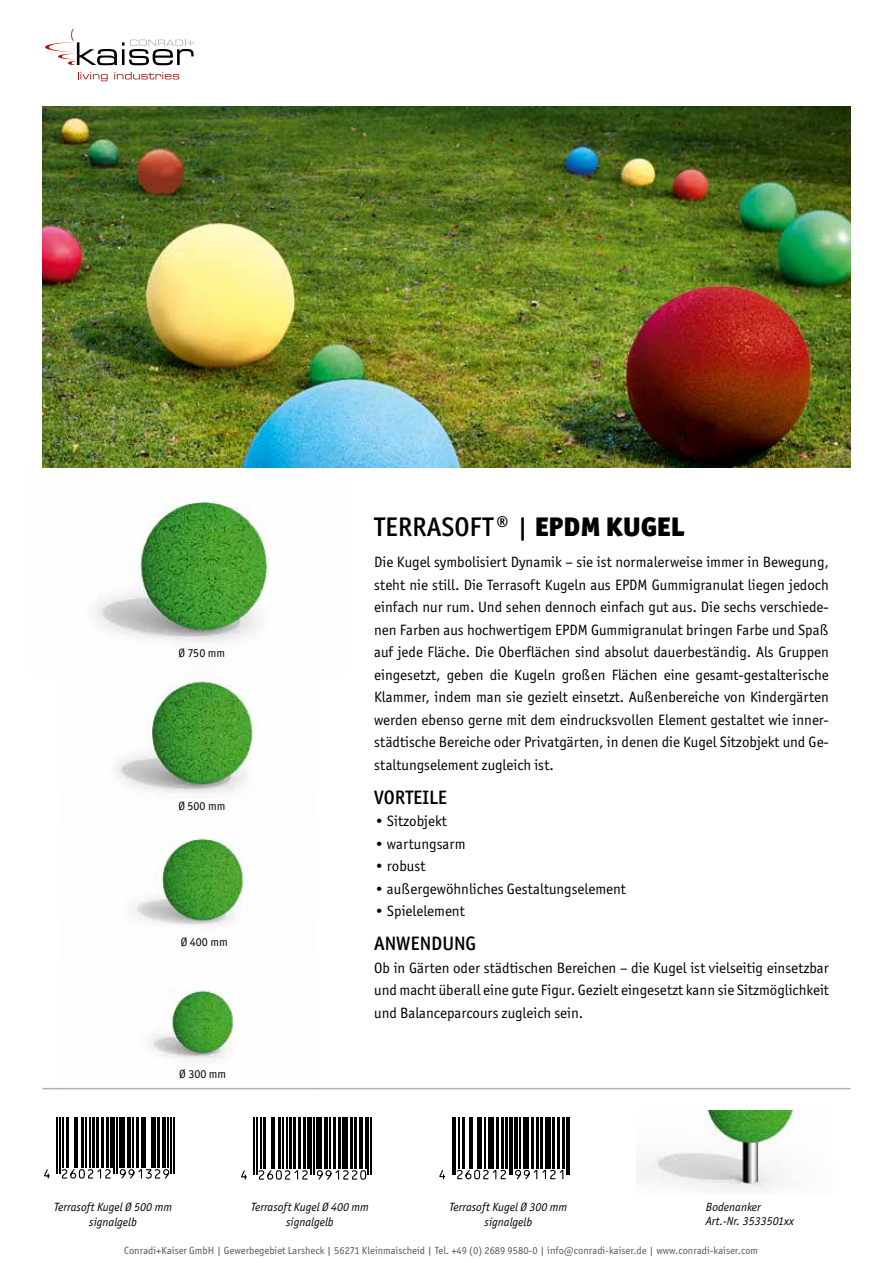
<style>
.page{position:relative;width:893px;height:1263px;background:#fff}
.page>*{position:absolute;margin:0;border:0;box-sizing:border-box;transform-origin:0 0}
.t1{font:500 27px "Officina Sans ITC";color:#000}
.t2{font:500 19.5px "Officina Sans ITC";color:#000}
.t3{font:15px/22.5px "Officina Sans ITC";color:#000;text-align:justify}
.t4{font:italic 12px/15px "Officina Sans ITC";color:#000;text-align:center}
.t5{font:12px "Officina Sans ITC";color:#000}
.t6{font:10.5px "Officina Sans ITC";color:#575756}
.s1{font-weight:900}
</style>
<div class="page">
<hr style="left:892px;top:106px;width:1px;height:362px;background:#e3e3e3">
<hr style="left:43px;top:1088px;width:807px;height:1px;background:#b3b2b2">
<svg style="left:253px;top:1117px;width:115px;height:58px"></svg>
<hr style="left:254px;top:1117px;width:1px;height:58px;background:#000">
<hr style="left:256px;top:1117px;width:1px;height:58px;background:#000">
<hr style="left:260px;top:1117px;width:1px;height:52px;background:#000">
<hr style="left:264px;top:1117px;width:2px;height:52px;background:#000">
<hr style="left:271px;top:1117px;width:1px;height:52px;background:#000">
<hr style="left:274px;top:1117px;width:1px;height:52px;background:#000">
<hr style="left:278px;top:1117px;width:3px;height:52px;background:#000">
<hr style="left:282px;top:1117px;width:1px;height:52px;background:#000">
<hr style="left:286px;top:1117px;width:1px;height:52px;background:#000">
<hr style="left:290px;top:1117px;width:2px;height:52px;background:#000">
<hr style="left:293px;top:1117px;width:3px;height:52px;background:#000">
<hr style="left:298px;top:1117px;width:3px;height:52px;background:#000">
<hr style="left:303px;top:1117px;width:3px;height:52px;background:#000">
<hr style="left:307px;top:1117px;width:2px;height:52px;background:#000">
<hr style="left:311px;top:1117px;width:1px;height:58px;background:#000">
<hr style="left:313px;top:1117px;width:1px;height:58px;background:#000">
<hr style="left:316px;top:1117px;width:3px;height:52px;background:#000">
<hr style="left:321px;top:1117px;width:1px;height:52px;background:#000">
<hr style="left:324px;top:1117px;width:4px;height:52px;background:#000">
<hr style="left:329px;top:1117px;width:2px;height:52px;background:#000">
<hr style="left:333px;top:1117px;width:3px;height:52px;background:#000">
<hr style="left:338px;top:1117px;width:3px;height:52px;background:#000">
<hr style="left:342px;top:1117px;width:2px;height:52px;background:#000">
<hr style="left:345px;top:1117px;width:3px;height:52px;background:#000">
<hr style="left:350px;top:1117px;width:3px;height:52px;background:#000">
<hr style="left:354px;top:1117px;width:3px;height:52px;background:#000">
<hr style="left:359px;top:1117px;width:4px;height:52px;background:#000">
<hr style="left:365px;top:1117px;width:2px;height:52px;background:#000">
<hr style="left:368px;top:1117px;width:1px;height:58px;background:#000">
<hr style="left:370px;top:1117px;width:2px;height:58px;background:#000">
<svg style="left:241px;top:1169px;width:126px;height:11px"></svg>
<svg style="left:453px;top:1117px;width:116px;height:58px"></svg>
<hr style="left:452px;top:1117px;width:1px;height:58px;background:#000">
<hr style="left:454px;top:1117px;width:2px;height:58px;background:#000">
<hr style="left:458px;top:1117px;width:1px;height:51px;background:#000">
<hr style="left:462px;top:1117px;width:2px;height:51px;background:#000">
<hr style="left:469px;top:1117px;width:2px;height:51px;background:#000">
<hr style="left:472px;top:1117px;width:1px;height:51px;background:#000">
<hr style="left:477px;top:1117px;width:2px;height:51px;background:#000">
<hr style="left:480px;top:1117px;width:2px;height:51px;background:#000">
<hr style="left:484px;top:1117px;width:1px;height:51px;background:#000">
<hr style="left:488px;top:1117px;width:2px;height:51px;background:#000">
<hr style="left:492px;top:1117px;width:2px;height:51px;background:#000">
<hr style="left:497px;top:1117px;width:2px;height:51px;background:#000">
<hr style="left:502px;top:1117px;width:2px;height:51px;background:#000">
<hr style="left:505px;top:1117px;width:3px;height:51px;background:#000">
<hr style="left:509px;top:1117px;width:1px;height:58px;background:#000">
<hr style="left:511px;top:1117px;width:2px;height:58px;background:#000">
<hr style="left:514px;top:1117px;width:4px;height:51px;background:#000">
<hr style="left:519px;top:1117px;width:1px;height:51px;background:#000">
<hr style="left:523px;top:1117px;width:3px;height:51px;background:#000">
<hr style="left:528px;top:1117px;width:1px;height:51px;background:#000">
<hr style="left:531px;top:1117px;width:3px;height:51px;background:#000">
<hr style="left:536px;top:1117px;width:3px;height:51px;background:#000">
<hr style="left:540px;top:1117px;width:2px;height:51px;background:#000">
<hr style="left:545px;top:1117px;width:2px;height:51px;background:#000">
<hr style="left:549px;top:1117px;width:2px;height:51px;background:#000">
<hr style="left:552px;top:1117px;width:3px;height:51px;background:#000">
<hr style="left:557px;top:1117px;width:3px;height:51px;background:#000">
<hr style="left:562px;top:1117px;width:3px;height:51px;background:#000">
<hr style="left:566px;top:1117px;width:1px;height:58px;background:#000">
<hr style="left:569px;top:1117px;width:1px;height:58px;background:#000">
<svg style="left:439px;top:1169px;width:125px;height:11px"></svg>
<svg style="left:56px;top:1117px;width:115px;height:57px"></svg>
<hr style="left:57px;top:1117px;width:1px;height:57px;background:#000">
<hr style="left:59px;top:1117px;width:1px;height:57px;background:#000">
<hr style="left:63px;top:1117px;width:1px;height:51px;background:#000">
<hr style="left:67px;top:1117px;width:2px;height:51px;background:#000">
<hr style="left:74px;top:1117px;width:1px;height:51px;background:#000">
<hr style="left:77px;top:1117px;width:1px;height:51px;background:#000">
<hr style="left:81px;top:1117px;width:3px;height:51px;background:#000">
<hr style="left:85px;top:1117px;width:1px;height:51px;background:#000">
<hr style="left:89px;top:1117px;width:1px;height:51px;background:#000">
<hr style="left:93px;top:1117px;width:2px;height:51px;background:#000">
<hr style="left:96px;top:1117px;width:3px;height:51px;background:#000">
<hr style="left:101px;top:1117px;width:3px;height:51px;background:#000">
<hr style="left:106px;top:1117px;width:3px;height:51px;background:#000">
<hr style="left:110px;top:1117px;width:2px;height:51px;background:#000">
<hr style="left:114px;top:1117px;width:1px;height:57px;background:#000">
<hr style="left:116px;top:1117px;width:1px;height:57px;background:#000">
<hr style="left:119px;top:1117px;width:3px;height:51px;background:#000">
<hr style="left:124px;top:1117px;width:1px;height:51px;background:#000">
<hr style="left:127px;top:1117px;width:4px;height:51px;background:#000">
<hr style="left:132px;top:1117px;width:2px;height:51px;background:#000">
<hr style="left:136px;top:1117px;width:3px;height:51px;background:#000">
<hr style="left:141px;top:1117px;width:2px;height:51px;background:#000">
<hr style="left:145px;top:1117px;width:1px;height:51px;background:#000">
<hr style="left:151px;top:1117px;width:1px;height:51px;background:#000">
<hr style="left:153px;top:1117px;width:3px;height:51px;background:#000">
<hr style="left:157px;top:1117px;width:3px;height:51px;background:#000">
<hr style="left:162px;top:1117px;width:4px;height:51px;background:#000">
<hr style="left:167px;top:1117px;width:1px;height:51px;background:#000">
<hr style="left:171px;top:1117px;width:1px;height:57px;background:#000">
<hr style="left:173px;top:1117px;width:2px;height:57px;background:#000">
<svg style="left:44px;top:1168px;width:126px;height:11px"></svg>
<img style="left:43px;top:106px;width:807px;height:362px">
<img style="left:115px;top:677px;width:140px;height:110px">
<img style="left:131px;top:787px;width:118px;height:132px">
<img style="left:61px;top:919px;width:254px;height:171px">
<img style="left:636px;top:1111px;width:159px;height:77px">
<img style="left:892px;top:128px;width:1px;height:319px">
<img style="left:42px;top:462px;width:303px;height:215px">
<svg style="left:45px;top:29px;width:149px;height:36px"></svg>
<svg style="left:78px;top:72px;width:30px;height:9px"></svg>
<svg style="left:114px;top:72px;width:65px;height:7px"></svg>
<p class="t5" style="left:179px;top:646px;width:48px">Ø 750 mm</p>
<p class="t5" style="left:178px;top:799px;width:48px">Ø 500 mm</p>
<p class="t5" style="left:181px;top:935px;width:48px">Ø 400 mm</p>
<p class="t5" style="left:179px;top:1067px;width:48px">Ø 300 mm</p>
<h1 class="t1" style="left:374px;top:510px;width:312px">TERRASOFT <sup>®</sup> | <span class="s1">EPDM KUGEL</span></h1>
<p class="t3" style="left:374px;top:551px;width:456px">Die Kugel symbolisiert Dynamik – sie ist normalerweise immer in Bewegung, steht nie still. Die Terrasoft Kugeln aus EPDM Gummigranulat liegen jedoch einfach nur rum. Und sehen dennoch einfach gut aus. Die sechs verschiede&shy;nen Farben aus hochwertigem EPDM Gummigranulat bringen Farbe und Spaß auf jede Fläche. Die Oberflächen sind absolut dauerbeständig. Als Gruppen eingesetzt, geben die Kugeln großen Flächen eine gesamt-gestalterische Klammer, indem man sie gezielt einsetzt. Außenbereiche von Kindergärten werden ebenso gerne mit dem eindrucksvollen Element gestaltet wie inner&shy;städtische Bereiche oder Privatgärten, in denen die Kugel Sitzobjekt und Ge&shy;staltungselement zugleich ist.</p>
<h2 class="t2" style="left:374px;top:786px;width:74px">VORTEILE</h2>
<p class="t3" style="left:374px;top:810px;width:74px">• Sitzobjekt</p>
<p class="t3" style="left:374px;top:832px;width:93px">• wartungsarm</p>
<p class="t3" style="left:374px;top:855px;width:53px">• robust</p>
<p class="t3" style="left:374px;top:877px;width:253px">• außergewöhnliches Gestaltungselement</p>
<p class="t3" style="left:374px;top:900px;width:92px">• Spielelement</p>
<h2 class="t2" style="left:374px;top:932px;width:103px">ANWENDUNG</h2>
<p class="t3" style="left:374px;top:956px;width:456px">Ob in Gärten oder städtischen Bereichen – die Kugel ist vielseitig einsetzbar und macht überall eine gute Figur. Gezielt eingesetzt kann sie Sitzmöglichkeit und Balanceparcours zugleich sein.</p>
<p class="t4" style="left:54px;top:1199px;width:119px">Terrasoft Kugel Ø 500 mm signalgelb</p>
<p class="t4" style="left:251px;top:1199px;width:119px">Terrasoft Kugel Ø 400 mm signalgelb</p>
<p class="t4" style="left:449px;top:1199px;width:119px">Terrasoft Kugel Ø 300 mm signalgelb</p>
<p class="t4" style="left:706px;top:1199px;width:89px;line-height:14.4px;text-align:left">Bodenanker<br>Art.-Nr. 3533501xx</p>
<p class="t6" style="left:124px;top:1245px;width:635px">Conradi+Kaiser GmbH | Gewerbegebiet Larsheck | 56271 Kleinmaischeid | Tel. +49 (0) 2689 9580-0 | info@conradi-kaiser.de | www.conradi-kaiser.com</p>
</div>
